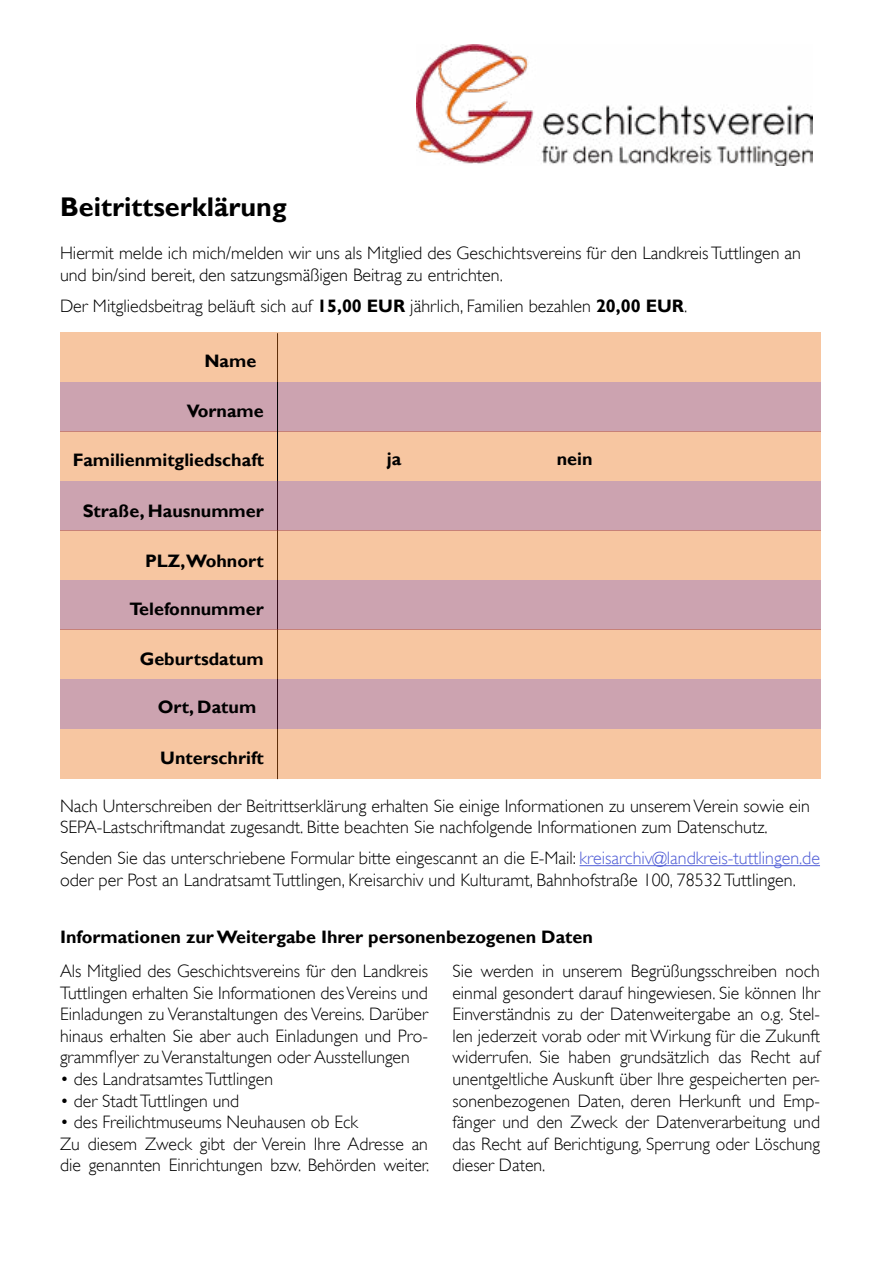
<style>
.page{position:relative;width:893px;height:1263px;background:#fff}
.page>*{position:absolute;margin:0;border:0;box-sizing:border-box;transform-origin:0 0}
.t1{font:700 27px "Gill Sans";color:#000}
.t2{font:300 18px/21.6px "Gill Sans";color:#000}
.t3{font:700 18px "Gill Sans";color:#000}
.s1{font-weight:700}
.s2{color:#4f5cd6}
</style>
<div class="page">
<div style="left:60px;top:432px;width:760px;height:49px;background:#f7c6a1"></div>
<img style="left:416px;top:44px;width:397px;height:121px">
<div style="left:60px;top:382px;width:760px;height:50px;background:#cca3b0"></div>
<hr style="left:277px;top:333px;width:1px;height:446px;background:#000">
<hr style="left:579px;top:865px;width:241px;height:1px;background:#4f5cd6">
<div style="left:60px;top:333px;width:760px;height:49px;background:#f7c6a1"></div>
<div style="left:60px;top:630px;width:760px;height:49px;background:#f7c6a1"></div>
<div style="left:60px;top:679px;width:760px;height:50px;background:#cca3b0"></div>
<div style="left:60px;top:729px;width:760px;height:49px;background:#f7c6a1"></div>
<div style="left:60px;top:580px;width:760px;height:50px;background:#cca3b0"></div>
<div style="left:60px;top:531px;width:760px;height:49px;background:#f7c6a1"></div>
<div style="left:60px;top:481px;width:760px;height:50px;background:#cca3b0"></div>
<h1 class="t1" style="left:60px;top:191px;width:228px">Beitrittserklärung</h1>
<p class="t2" style="left:60px;top:242px;width:743px">Hiermit melde ich mich/melden wir uns als Mitglied des Geschichtsvereins für den Landkreis Tuttlingen an und bin/sind bereit, den satzungsmäßigen Beitrag zu entrichten.</p>
<p class="t2" style="left:60px;top:295px;width:629px">Der Mitgliedsbeitrag beläuft sich auf <span class="s1">15,00 EUR</span> jährlich, Familien bezahlen <span class="s1">20,00 EUR</span>.</p>
<p class="t3" style="left:204px;top:350px;width:53px">Name</p>
<p class="t3" style="left:187px;top:400px;width:79px">Vorname</p>
<p class="t3" style="left:73px;top:449px;width:193px">Familienmitgliedschaft</p>
<p class="t3" style="left:83px;top:500px;width:183px">Straße, Hausnummer</p>
<p class="t3" style="left:145px;top:550px;width:120px">PLZ,Wohnort</p>
<p class="t3" style="left:129px;top:598px;width:136px">Telefonnummer</p>
<p class="t3" style="left:140px;top:648px;width:126px">Geburtsdatum</p>
<p class="t3" style="left:158px;top:696px;width:100px">Ort, Datum</p>
<p class="t3" style="left:160px;top:747px;width:105px">Unterschrift</p>
<p class="t3" style="left:387px;top:448px;width:16px">ja</p>
<p class="t3" style="left:557px;top:448px;width:37px">nein</p>
<p class="t2" style="left:60px;top:795px;width:751px">Nach Unterschreiben der Beitrittserklärung erhalten Sie einige Informationen zu unserem Verein sowie ein<br>SEPA-Lastschriftmandat zugesandt. Bitte beachten Sie nachfolgende Informationen zum Datenschutz.</p>
<p class="t2" style="left:60px;top:847px;width:762px">Senden Sie das unterschriebene Formular bitte eingescannt an die E-Mail: <span class="s2">kreisarchiv@landkreis-tuttlingen.de </span>oder per Post an Landratsamt Tuttlingen, Kreisarchiv und Kulturamt, Bahnhofstraße 100, 78532 Tuttlingen.</p>
<p class="t3" style="left:60px;top:926px;width:534px">Informationen zur Weitergabe Ihrer personenbezogenen Daten</p>
<p class="t2" style="left:60px;top:960px;width:369px;text-align:justify">Als Mitglied des Geschichtsvereins für den Landkreis Tuttlingen erhalten Sie Informationen des Vereins und Einladungen zu Veranstaltungen des Vereins. Darüber hinaus erhalten Sie aber auch Einladungen und Pro&shy;grammflyer zu Veranstaltungen oder Ausstellungen</p>
<p class="t2" style="left:60px;top:1068px;width:215px">• des Landratsamtes Tuttlingen</p>
<p class="t2" style="left:60px;top:1090px;width:181px">• der Stadt Tuttlingen und</p>
<p class="t2" style="left:60px;top:1111px;width:371px">• des Freilichtmuseums Neuhausen ob Eck<br>Zu diesem Zweck gibt der Verein Ihre Adresse an die genannten Einrichtungen bzw. Behörden weiter.</p>
<p class="t2" style="left:452px;top:960px;width:369px;text-align:justify">Sie werden in unserem Begrüßungsschreiben noch einmal gesondert darauf hingewiesen. Sie können Ihr Einverständnis zu der Datenweitergabe an o.g. Stel&shy;len jederzeit vorab oder mit Wirkung für die Zukunft widerrufen. Sie haben grundsätzlich das Recht auf unentgeltliche Auskunft über Ihre gespeicherten per&shy;sonenbezogenen Daten, deren Herkunft und Emp&shy;fänger und den Zweck der Datenverarbeitung und das Recht auf Berichtigung, Sperrung oder Löschung dieser Daten.</p>
</div>
